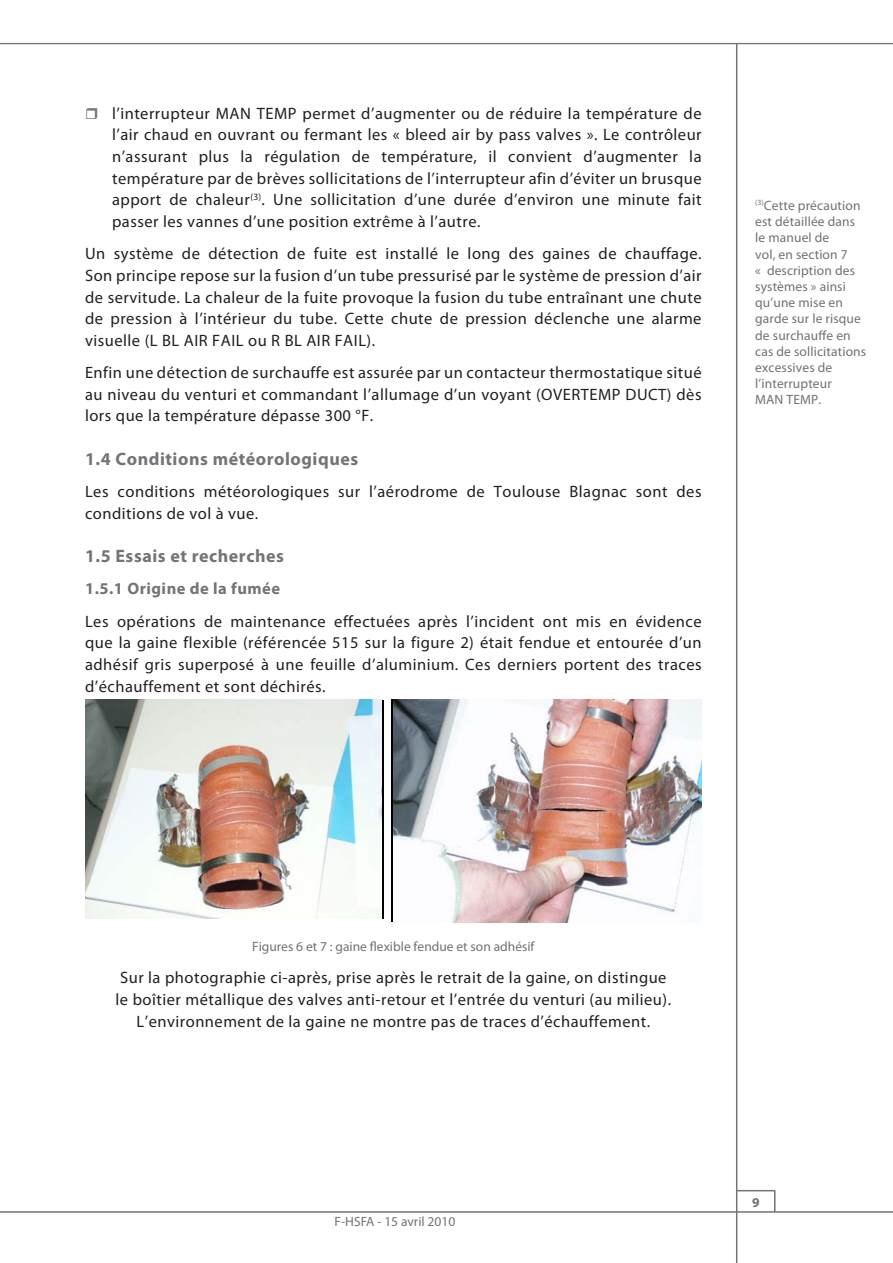
<style>
.page{position:relative;width:893px;height:1263px;background:#fff}
.page>*{position:absolute;margin:0;border:0;box-sizing:border-box;transform-origin:0 0}
.Titre_2{font:700 18px "Myriad Pro";letter-spacing:.03em;color:#727477}
.PUCE_0_2_cm{font:16.5px/21.6px "Myriad Pro";letter-spacing:.03em;color:#231f20;text-align:justify}
.Titre_3{font:700 16.5px "Myriad Pro";letter-spacing:.03em;color:#727477}
.t1{font:13.5px/16.2px "Myriad Pro";letter-spacing:.01em;color:#717275}
.t2{font:13.5px "Myriad Pro";color:#727477}
.t3{font:700 13.5px "Myriad Pro";color:#727477}
</style>
<div class="page">
<hr style="left:0;top:1211px;width:893px;height:2px;background:#727477">
<hr style="left:0;top:43px;width:893px;height:1px;background:#727477">
<hr style="left:736px;top:44px;width:1px;height:1219px;background:#727477">
<hr style="left:736px;top:1190px;width:39px;height:1px;background:#727477">
<svg style="left:774px;top:1191px;width:1px;height:20px"></svg>
<img style="left:85px;top:700px;width:298px;height:218px">
<hr style="left:383px;top:700px;width:1px;height:218px;background:#000">
<img style="left:393px;top:699px;width:308px;height:223px">
<hr style="left:392px;top:699px;width:1px;height:223px;background:#000">
<p class="PUCE_0_2_cm" style="left:112px;top:102px;width:591px">l’interrupteur MAN TEMP permet d’augmenter ou de réduire la température de l’air chaud en ouvrant ou fermant les « bleed air by pass valves ». Le contrôleur n’assurant plus la régulation de température, il convient d’augmenter la température par de brèves sollicitations de l’interrupteur afin d’éviter un brusque apport de chaleur<sup>(3)</sup>. Une sollicitation d’une durée d’environ une minute fait passer les vannes d’une position extrême à l’autre.</p>
<p class="PUCE_0_2_cm" style="left:85px;top:243px;width:618px">Un système de détection de fuite est installé le long des gaines de chauffage.<br>Son principe repose sur la fusion d’un tube pressurisé par le système de pression d’air de servitude. La chaleur de la fuite provoque la fusion du tube entraînant une chute de pression à l’intérieur du tube. Cette chute de pression déclenche une alarme visuelle (L BL AIR FAIL ou R BL AIR FAIL).</p>
<p class="PUCE_0_2_cm" style="left:85px;top:362px;width:618px">Enfin une détection de surchauffe est assurée par un contacteur thermostatique situé au niveau du venturi et commandant l’allumage d’un voyant (OVERTEMP DUCT) dès lors que la température dépasse 300 °F.</p>
<p class="Titre_2" style="left:85px;top:447px;width:275px">1.4 Conditions météorologiques</p>
<p class="PUCE_0_2_cm" style="left:85px;top:480px;width:618px">Les conditions météorologiques sur l’aérodrome de Toulouse Blagnac sont des conditions de vol à vue.</p>
<p class="Titre_2" style="left:85px;top:544px;width:200px">1.5 Essais et recherches</p>
<p class="Titre_3" style="left:85px;top:578px;width:197px">1.5.1 Origine de la fumée</p>
<p class="PUCE_0_2_cm" style="left:85px;top:610px;width:618px">Les opérations de maintenance effectuées après l’incident ont mis en évidence que la gaine flexible (référencée 515 sur la figure 2) était fendue et entourée d’un adhésif gris superposé à une feuille d’aluminium. Ces derniers portent des traces d’échauffement et sont déchirés.</p>
<p class="t1" style="left:755px;top:197px;width:113px"><sup>(3)</sup>Cette précaution est détaillée dans le manuel de<br>vol, en section 7<br>« description des systèmes » ainsi qu’une mise en garde sur le risque de surchauffe en cas de sollicitations excessives de l’interrupteur<br>MAN TEMP.</p>
<p class="t1" style="left:252px;top:938px;width:284px">Figures 6 et 7 : gaine flexible fendue et son adhésif</p>
<p class="PUCE_0_2_cm" style="left:116px;top:967px;width:557px;text-align:center">Sur la photographie ci-après, prise après le retrait de la gaine, on distingue le boîtier métallique des valves anti-retour et l’entrée du venturi (au milieu).<br>L’environnement de la gaine ne montre pas de traces d’échauffement.</p>
<p class="t2" style="left:334px;top:1213px;width:122px">F-HSFA - 15 avril 2010</p>
<p class="t3" style="left:752px;top:1193px;width:9px">9</p>
</div>
